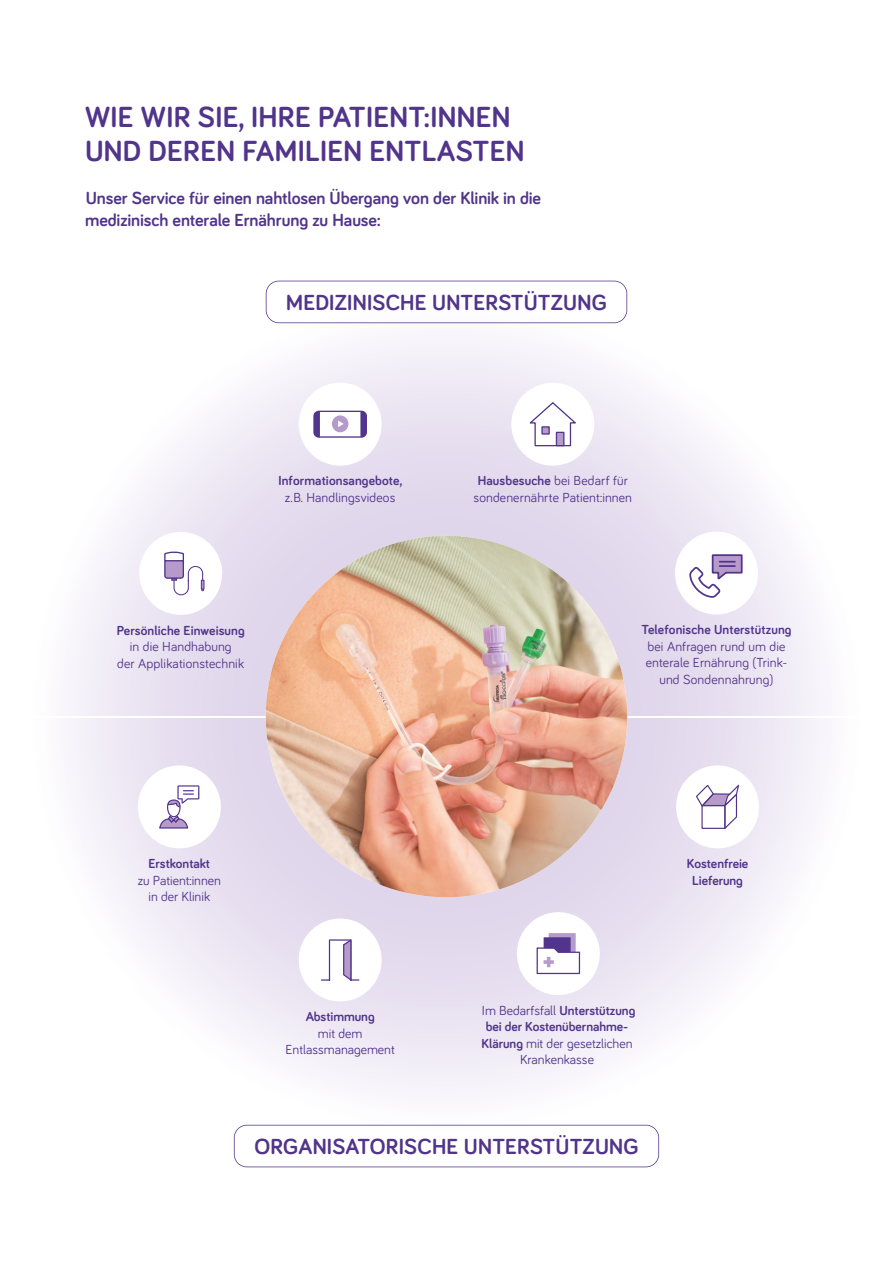
<style>
.page{position:relative;width:893px;height:1263px;background:#fff}
.page>*{position:absolute;margin:0;border:0;box-sizing:border-box;transform-origin:0 0}
.t1{font:700 30px/34.5px "Bariol";letter-spacing:.01em;color:#51348b}
.t2{font:700 22.5px "Bariol";letter-spacing:.01em;color:#51348b}
.t3{font:700 18px/22.5px "Bariol";letter-spacing:-.005em;color:#51348b}
.t4{font:13.5px/16.5px "Bariol";letter-spacing:.01em;color:#51348b;text-align:center}
.t5{font:700 13.5px/16.5px "Bariol";letter-spacing:.01em;color:#51348b;text-align:center}
.s1{font-weight:700}
</style>
<div class="page">
<img style="left:240px;top:302px;width:414px;height:823px">
<div style="left:70px;top:546px;width:14px;height:341px;background:#f8f5fb"></div>
<div style="left:809px;top:547px;width:15px;height:339px;background:#f8f5fb"></div>
<svg style="left:159px;top:785px;width:40px;height:43px"></svg>
<div style="left:299px;top:918px;width:83px;height:83px;background:#fff;border-radius:50%"></div>
<svg style="left:321px;top:939px;width:38px;height:42px"></svg>
<div style="left:517px;top:912px;width:83px;height:83px;background:#fff;border-radius:50%"></div>
<div style="left:549px;top:933px;width:27px;height:30px;background:#b69ac9"></div>
<div style="left:544px;top:937px;width:27px;height:30px;background:#51348b"></div>
<svg style="left:537px;top:947px;width:43px;height:27px"></svg>
<svg style="left:543px;top:960px;width:11px;height:4px"></svg>
<svg style="left:696px;top:785px;width:43px;height:44px"></svg>
<svg style="left:689px;top:554px;width:54px;height:44px"></svg>
<div style="left:299px;top:383px;width:83px;height:83px;background:#fff;border-radius:50%"></div>
<svg style="left:313px;top:411px;width:54px;height:27px"></svg>
<div style="left:511px;top:383px;width:83px;height:83px;background:#fff;border-radius:50%"></div>
<svg style="left:530px;top:402px;width:46px;height:44px"></svg>
<svg style="left:164px;top:551px;width:40px;height:44px"></svg>
<svg style="left:234px;top:1125px;width:425px;height:42px"></svg>
<svg style="left:266px;top:281px;width:361px;height:42px"></svg>
<hr style="left:0;top:716px;width:893px;height:1px;background:#fff">
<img style="left:266px;top:536px;width:361px;height:361px;border-radius:181px">
<h1 class="t1" style="left:85px;top:98px;width:441px">WIE WIR SIE, IHRE PATIENT:INNEN<br>UND DEREN FAMILIEN ENTLASTEN</h1>
<h3 class="t3" style="left:85px;top:186px;width:457px">Unser Service für einen nahtlosen Übergang von der Klinik in die medizinisch enterale Ernährung zu Hause:</h3>
<h2 class="t2" style="left:286px;top:287px;width:322px">MEDIZINISCHE UNTERSTÜTZUNG</h2>
<p class="t5" style="left:278px;top:472px;width:126px">Informationsangebote,</p>
<p class="t4" style="left:285px;top:489px;width:112px">z. B. Handlingsvideos</p>
<p class="t5" style="left:117px;top:621px;width:130px">Persönliche Einweisung</p>
<p class="t4" style="left:117px;top:638px;width:128px">in die Handhabung<br>der Applikationstechnik</p>
<p class="t4" style="left:474px;top:472px;width:160px"><span class="s1">Hausbesuche</span> bei Bedarf für sondenernährte Patient:innen</p>
<p class="t5" style="left:641px;top:621px;width:152px">Telefonische Unterstützung</p>
<p class="t4" style="left:646px;top:637px;width:143px">bei Anfragen rund um die enterale Ernährung (Trink&shy;und Sondennahrung)</p>
<p class="t5" style="left:149px;top:855px;width:63px">Erstkontakt</p>
<p class="t4" style="left:138px;top:871px;width:85px">zu Patient:innen in der Klinik</p>
<p class="t5" style="left:306px;top:1008px;width:71px">Abstimmung</p>
<p class="t4" style="left:286px;top:1024px;width:111px">mit dem<br>Entlassmanagement</p>
<p class="t4" style="left:482px;top:1001px;width:155px">Im Bedarfsfall <span class="s1">Unterstützung bei der Kostenübernahme-<br>Klärung</span> mit der gesetzlichen<br>Krankenkasse</p>
<h2 class="t2" style="left:254px;top:1131px;width:386px">ORGANISATORISCHE UNTERSTÜTZUNG</h2>
<p class="t5" style="left:687px;top:855px;width:63px">Kostenfreie<br>Lieferung</p>
</div>
